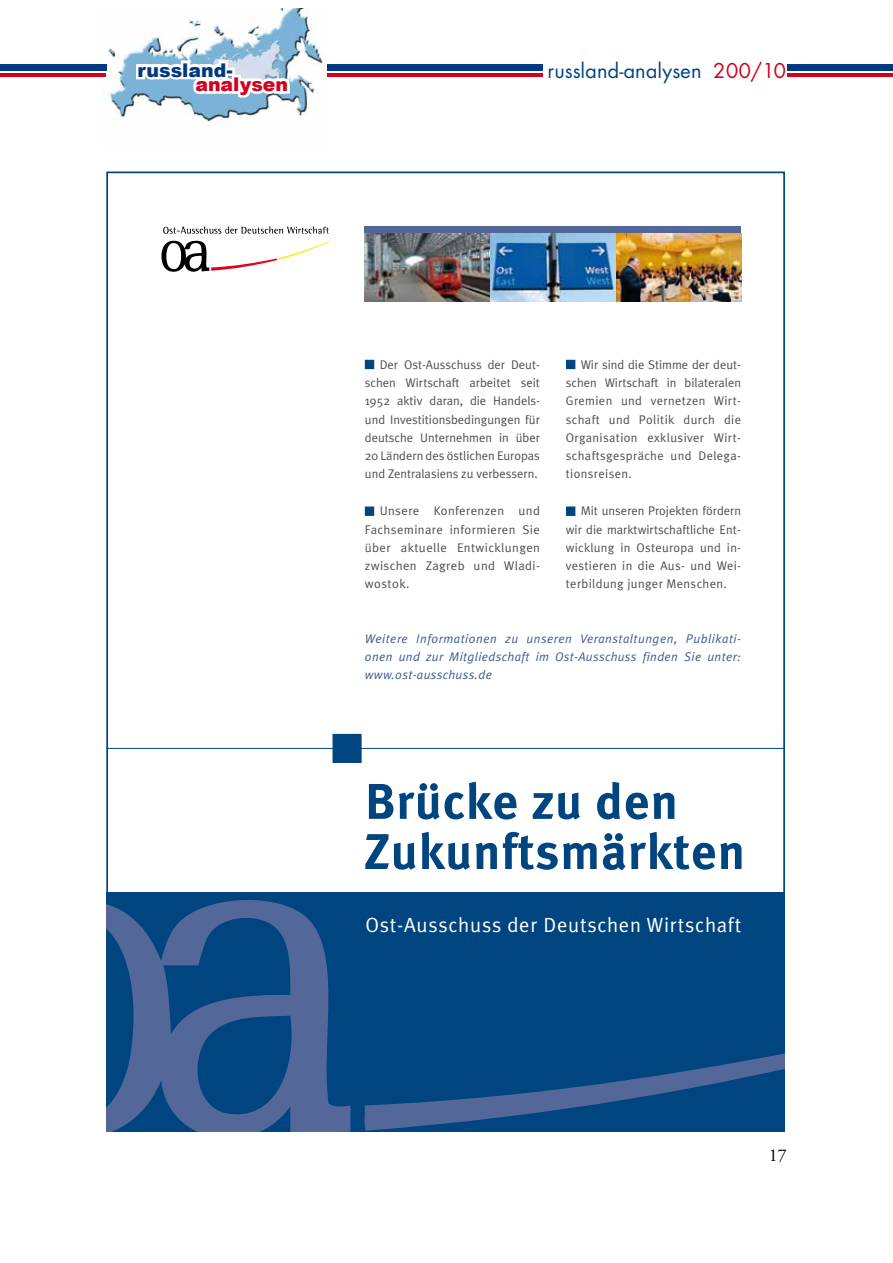
<style>
.page{position:relative;width:893px;height:1263px;background:#fff}
.page>*{position:absolute;margin:0;border:0;box-sizing:border-box;transform-origin:0 0}
.t1{font:700 50.1px/50.1px "Meta Plus";letter-spacing:.02em;color:#004480}
.t2{font:22.5px "Futura TOT Boo";color:#004481}
.t3{font:20.55px "Meta Plus Normal";letter-spacing:.035em;color:#fff}
.t4{font:900 18.9px "Arial";color:#003882}
.t5{font:900 18.9px "Arial";color:#d4001e}
.t6{font:18px "Adobe Garamond Pro";color:#000}
.t7{font:12.6px/18.3px "Meta Plus Normal";letter-spacing:.03em;color:#4e4e50;text-align:justify}
.t8{font:italic 12.6px/18.3px "Meta Plus Normal";letter-spacing:.03em;color:#3b5a8f;text-align:justify}
.s1{color:#d4001e}
</style>
<div class="page">
<hr style="left:307px;top:74px;width:586px;height:3px;background:#d4001e">
<div style="left:307px;top:64px;width:586px;height:7px;background:#003882"></div>
<img style="left:102px;top:8px;width:225px;height:115px">
<svg style="left:133px;top:58px;width:159px;height:49px"></svg>
<div style="left:0;top:64px;width:106px;height:7px;background:#003882"></div>
<hr style="left:0;top:74px;width:106px;height:3px;background:#d4001e">
<div style="left:106px;top:892px;width:679px;height:239px;background:#004480"></div>
<svg style="left:106px;top:900px;width:244px;height:231px"></svg>
<svg style="left:364px;top:1053px;width:421px;height:77px"></svg>
<svg style="left:161px;top:226px;width:168px;height:46px"></svg>
<hr style="left:106px;top:748px;width:679px;height:1px;background:#004480">
<div style="left:332px;top:734px;width:30px;height:29px;background:#004480;border:1px solid #004480"></div>
<div style="left:365px;top:226px;width:376px;height:8px;background:#536799"></div>
<img style="left:365px;top:234px;width:376px;height:68px">
<div style="left:365px;top:360px;width:9px;height:9px;background:#004480"></div>
<div style="left:566px;top:360px;width:9px;height:9px;background:#004480"></div>
<div style="left:365px;top:506px;width:9px;height:10px;background:#004480;border:1px solid #004480"></div>
<div style="left:566px;top:506px;width:9px;height:10px;background:#004480;border:1px solid #004480"></div>
<div style="left:543px;top:56px;width:244px;height:31px;background:#fff"></div>
<p class="t4" style="left:138px;top:56px;width:97px">russland-</p>
<p class="t5" style="left:195px;top:70px;width:94px">analysen</p>
<p class="t2" style="left:548px;top:57px;width:240px">russland-analysen <span class="s1">200/10</span></p>
<p class="t7" style="left:365px;top:355px;width:177px;text-indent:15px">Der Ost-Ausschuss der Deut&shy;schen Wirtschaft arbeitet seit 1952 aktiv daran, die Handels&shy;und Investitionsbedingungen für deutsche Unternehmen in über 20 Ländern des östlichen Europas und Zentralasiens zu verbessern.</p>
<p class="t7" style="left:566px;top:355px;width:177px;text-indent:15px">Wir sind die Stimme der deut&shy;schen Wirtschaft in bilatera len Gremien und vernetzen Wirt&shy;schaft und Politik durch die Organisation exklusiver Wirt&shy;schaftsgespräche und Delega&shy;tionsreisen.</p>
<p class="t7" style="left:365px;top:502px;width:177px;text-indent:15px">Unsere Konferenzen und Fachseminare informieren Sie über aktuelle Entwicklungen zwischen Zagreb und Wladi&shy;wostok.</p>
<p class="t7" style="left:566px;top:502px;width:177px;text-indent:15px">Mit unseren Projekten fördern wir die marktwirtschaftliche Ent&shy;wicklung in Osteuropa und in&shy;vestieren in die Aus- und Wei&shy;terbildung junger Menschen.</p>
<p class="t8" style="left:365px;top:629px;width:378px">Weitere Informationen zu unseren Veranstaltungen, Publikati&shy;onen und zur Mitgliedschaft im Ost-Ausschuss finden Sie unter: www.ost-ausschuss.de</p>
<p class="t1" style="left:364px;top:776px;width:383px">Brücke zu den<br>Zukunftsmärkten</p>
<p class="t3" style="left:365px;top:913px;width:377px">Ost-Ausschuss der Deutschen Wirtschaft</p>
<p class="t6" style="left:769px;top:1145px;width:19px">17</p>
</div>
